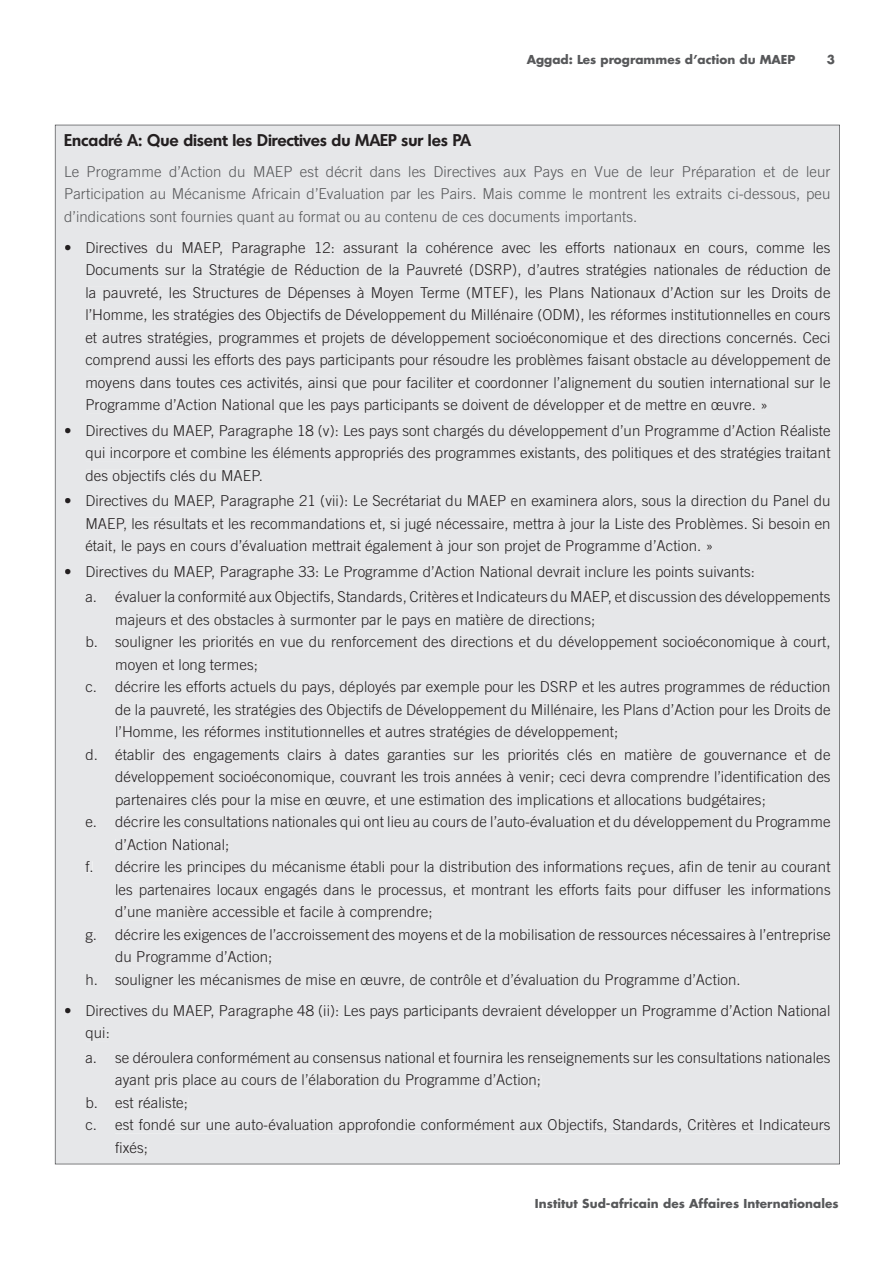
<style>
.page{position:relative;width:893px;height:1263px;background:#fff}
.page>*{position:absolute;margin:0;border:0;box-sizing:border-box;transform-origin:0 0}
.t1{font:600 16.5px "Montreal TS";color:#231f20}
.t2{font:300 15px/22.5px "Trade Gothic";letter-spacing:.005em;color:#231f20;text-align:justify}
.t3{font:300 15px/22.5px "Trade Gothic";letter-spacing:.005em;color:#57585a;text-align:justify}
.t4{font:700 12px "Futura";letter-spacing:.005em;color:#57585a}
</style>
<div class="page">
<div style="left:56px;top:126px;width:783px;height:1038px;background:#e6e7e9"></div>
<div style="left:65px;top:133px;width:406px;height:14px;background:#e6e7e9"></div>
<svg style="left:65px;top:245px;width:6px;height:5px"></svg>
<div style="left:85px;top:242px;width:746px;height:14px;background:#e6e7e9"></div>
<div style="left:87px;top:264px;width:744px;height:14px;background:#e6e7e9"></div>
<div style="left:87px;top:287px;width:744px;height:14px;background:#e6e7e9"></div>
<div style="left:87px;top:309px;width:744px;height:14px;background:#e6e7e9"></div>
<div style="left:86px;top:332px;width:745px;height:14px;background:#e6e7e9"></div>
<div style="left:86px;top:354px;width:745px;height:14px;background:#e6e7e9"></div>
<div style="left:87px;top:377px;width:744px;height:14px;background:#e6e7e9"></div>
<div style="left:87px;top:399px;width:680px;height:14px;background:#e6e7e9"></div>
<svg style="left:65px;top:428px;width:6px;height:5px"></svg>
<div style="left:85px;top:425px;width:746px;height:14px;background:#e6e7e9"></div>
<div style="left:86px;top:447px;width:745px;height:14px;background:#e6e7e9"></div>
<div style="left:86px;top:470px;width:175px;height:14px;background:#e6e7e9"></div>
<svg style="left:65px;top:498px;width:6px;height:6px"></svg>
<div style="left:85px;top:495px;width:746px;height:14px;background:#e6e7e9"></div>
<div style="left:87px;top:518px;width:744px;height:14px;background:#e6e7e9"></div>
<div style="left:86px;top:540px;width:626px;height:14px;background:#e6e7e9"></div>
<svg style="left:65px;top:569px;width:6px;height:5px"></svg>
<div style="left:87px;top:566px;width:666px;height:14px;background:#e6e7e9"></div>
<div style="left:86px;top:594px;width:10px;height:8px;background:#e6e7e9"></div>
<div style="left:115px;top:591px;width:716px;height:14px;background:#e6e7e9"></div>
<div style="left:116px;top:614px;width:479px;height:13px;background:#e6e7e9"></div>
<div style="left:87px;top:636px;width:10px;height:11px;background:#e6e7e9"></div>
<div style="left:115px;top:636px;width:716px;height:14px;background:#e6e7e9"></div>
<div style="left:116px;top:659px;width:142px;height:13px;background:#e6e7e9"></div>
<div style="left:86px;top:684px;width:10px;height:8px;background:#e6e7e9"></div>
<div style="left:115px;top:681px;width:716px;height:14px;background:#e6e7e9"></div>
<div style="left:116px;top:704px;width:715px;height:13px;background:#e6e7e9"></div>
<div style="left:116px;top:726px;width:502px;height:14px;background:#e6e7e9"></div>
<div style="left:86px;top:749px;width:11px;height:11px;background:#e6e7e9"></div>
<div style="left:115px;top:749px;width:716px;height:13px;background:#e6e7e9"></div>
<div style="left:116px;top:771px;width:715px;height:14px;background:#e6e7e9"></div>
<div style="left:117px;top:794px;width:649px;height:13px;background:#e6e7e9"></div>
<div style="left:86px;top:819px;width:10px;height:8px;background:#e6e7e9"></div>
<div style="left:115px;top:816px;width:716px;height:14px;background:#e6e7e9"></div>
<div style="left:116px;top:839px;width:114px;height:13px;background:#e6e7e9"></div>
<div style="left:86px;top:861px;width:6px;height:11px;background:#e6e7e9"></div>
<div style="left:115px;top:861px;width:716px;height:14px;background:#e6e7e9"></div>
<div style="left:116px;top:884px;width:715px;height:13px;background:#e6e7e9"></div>
<div style="left:116px;top:906px;width:317px;height:14px;background:#e6e7e9"></div>
<div style="left:86px;top:932px;width:10px;height:10px;background:#e6e7e9"></div>
<div style="left:115px;top:929px;width:716px;height:13px;background:#e6e7e9"></div>
<div style="left:116px;top:951px;width:156px;height:14px;background:#e6e7e9"></div>
<div style="left:87px;top:974px;width:10px;height:11px;background:#e6e7e9"></div>
<div style="left:116px;top:974px;width:623px;height:13px;background:#e6e7e9"></div>
<svg style="left:65px;top:1008px;width:6px;height:5px"></svg>
<div style="left:85px;top:1005px;width:746px;height:13px;background:#e6e7e9"></div>
<div style="left:86px;top:1027px;width:22px;height:14px;background:#e6e7e9"></div>
<div style="left:86px;top:1055px;width:10px;height:8px;background:#e6e7e9"></div>
<div style="left:115px;top:1052px;width:716px;height:14px;background:#e6e7e9"></div>
<div style="left:116px;top:1075px;width:425px;height:13px;background:#e6e7e9"></div>
<div style="left:87px;top:1097px;width:10px;height:11px;background:#e6e7e9"></div>
<div style="left:116px;top:1097px;width:72px;height:13px;background:#e6e7e9"></div>
<div style="left:86px;top:1122px;width:10px;height:8px;background:#e6e7e9"></div>
<div style="left:115px;top:1119px;width:716px;height:14px;background:#e6e7e9"></div>
<div style="left:115px;top:1142px;width:33px;height:13px;background:#e6e7e9"></div>
<hr style="left:55px;top:125px;width:1px;height:1039px;background:#57585a">
<hr style="left:55px;top:1164px;width:784px;height:1px;background:#57585a">
<hr style="left:839px;top:125px;width:1px;height:1039px;background:#57585a">
<hr style="left:55px;top:125px;width:784px;height:1px;background:#57585a">
<p class="t4" style="left:527px;top:51px;width:270px">Aggad: Les programmes d’action du MAEP</p>
<p class="t4" style="left:827px;top:51px;width:10px">3</p>
<p class="t1" style="left:64px;top:129px;width:408px">Encadré A: Que disent les Directives du MAEP sur les PA</p>
<p class="t3" style="left:64px;top:160px;width:768px">Le Programme d’Action du MAEP est décrit dans les Directives aux Pays en Vue de leur Préparation et de leur Participation au Mécanisme Africain d’Evaluation par les Pairs. Mais comme le montrent les extraits ci-dessous, peu d’indications sont fournies quant au format ou au contenu de ces documents importants.</p>
<p class="t2" style="left:85px;top:236px;width:747px;text-indent:-21px">• Directives du MAEP, Paragraphe 12: assurant la cohérence avec les efforts nationaux en cours, comme les Documents sur la Stratégie de Réduction de la Pauvreté (DSRP), d’autres stratégies nationales de réduction de la pauvreté, les Structures de Dépenses à Moyen Terme (MTEF), les Plans Nationaux d’Action sur les Droits de l’Homme, les stratégies des Objectifs de Développement du Millénaire (ODM), les réformes institutionnelles en cours et autres stratégies, programmes et projets de développement socioéconomique et des directions concernés. Ceci comprend aussi les efforts des pays participants pour résoudre les problèmes faisant obstacle au développement de moyens dans toutes ces activités, ainsi que pour faciliter et coordonner l’alignement du soutien international sur le Programme d’Action National que les pays participants se doivent de développer et de mettre en œuvre. »</p>
<p class="t2" style="left:85px;top:419px;width:747px;text-indent:-21px">• Directives du MAEP, Paragraphe 18 (v): Les pays sont chargés du développement d’un Programme d’Action Réaliste qui incorpore et combine les éléments appropriés des programmes existants, des politiques et des stratégies traitant des objectifs clés du MAEP.</p>
<p class="t2" style="left:85px;top:489px;width:747px;text-indent:-21px">• Directives du MAEP, Paragraphe 21 (vii): Le Secrétariat du MAEP en examinera alors, sous la direction du Panel du MAEP, les résultats et les recommandations et, si jugé nécessaire, mettra à jour la Liste des Problèmes. Si besoin en était, le pays en cours d’évaluation mettrait également à jour son projet de Programme d’Action. »</p>
<p class="t2" style="left:85px;top:558px;width:747px;line-height:25.5px;text-indent:-21px">• Directives du MAEP, Paragraphe 33: Le Programme d’Action National devrait inclure les points suivants:<br>a. évaluer la conformité aux Objectifs, Standards, Critères et Indicateurs du MAEP, et discussion des développements</p>
<p class="t2" style="left:115px;top:608px;width:482px">majeurs et des obstacles à surmonter par le pays en matière de directions;</p>
<p class="t2" style="left:85px;top:630px;width:747px">b. souligner les priorités en vue du renforcement des directions et du développement socioéconomique à court,</p>
<p class="t2" style="left:115px;top:653px;width:144px">moyen et long termes;</p>
<p class="t2" style="left:85px;top:675px;width:747px">c. décrire les efforts actuels du pays, déployés par exemple pour les DSRP et les autres programmes de réduction</p>
<p class="t2" style="left:115px;top:698px;width:717px">de la pauvreté, les stratégies des Objectifs de Développement du Millénaire, les Plans d’Action pour les Droits de</p>
<p class="t2" style="left:115px;top:720px;width:505px">l’Homme, les réformes institutionnelles et autres stratégies de développement;</p>
<p class="t2" style="left:85px;top:743px;width:747px">d. établir des engagements clairs à dates garanties sur les priorités clés en matière de gouvernance et de</p>
<p class="t2" style="left:115px;top:765px;width:717px">développement socioéconomique, couvrant les trois années à venir; ceci devra comprendre l’identification des</p>
<p class="t2" style="left:115px;top:788px;width:652px">partenaires clés pour la mise en œuvre, et une estimation des implications et allocations budgétaires;</p>
<p class="t2" style="left:85px;top:810px;width:747px">e. décrire les consultations nationales qui ont lieu au cours de l’auto-évaluation et du développement du Programme</p>
<p class="t2" style="left:115px;top:833px;width:116px">d’Action National;</p>
<p class="t2" style="left:85px;top:855px;width:747px">f. décrire les principes du mécanisme établi pour la distribution des informations reçues, afin de tenir au courant</p>
<p class="t2" style="left:115px;top:878px;width:717px">les partenaires locaux engagés dans le processus, et montrant les efforts faits pour diffuser les informations</p>
<p class="t2" style="left:115px;top:900px;width:319px">d’une manière accessible et facile à comprendre;</p>
<p class="t2" style="left:85px;top:923px;width:747px">g. décrire les exigences de l’accroissement des moyens et de la mobilisation de ressources nécessaires à l’entreprise</p>
<p class="t2" style="left:115px;top:945px;width:159px">du Programme d’Action;</p>
<p class="t2" style="left:85px;top:968px;width:657px">h. souligner les mécanismes de mise en œuvre, de contrôle et d’évaluation du Programme d’Action.</p>
<p class="t2" style="left:85px;top:999px;width:747px;text-indent:-21px">• Directives du MAEP, Paragraphe 48 (ii): Les pays participants devraient développer un Programme d’Action National qui:</p>
<p class="t2" style="left:85px;top:1046px;width:747px">a. se déroulera conformément au consensus national et fournira les renseignements sur les consultations nationales</p>
<p class="t2" style="left:115px;top:1069px;width:427px">ayant pris place au cours de l’élaboration du Programme d’Action;</p>
<p class="t2" style="left:85px;top:1091px;width:104px">b. est réaliste;</p>
<p class="t2" style="left:85px;top:1114px;width:747px">c. est fondé sur une auto-évaluation approfondie conformément aux Objectifs, Standards, Critères et Indicateurs</p>
<p class="t2" style="left:115px;top:1136px;width:34px">fixés;</p>
<p class="t4" style="left:535px;top:1195px;width:305px">Institut Sud-africain des Affaires Internationales</p>
</div>
